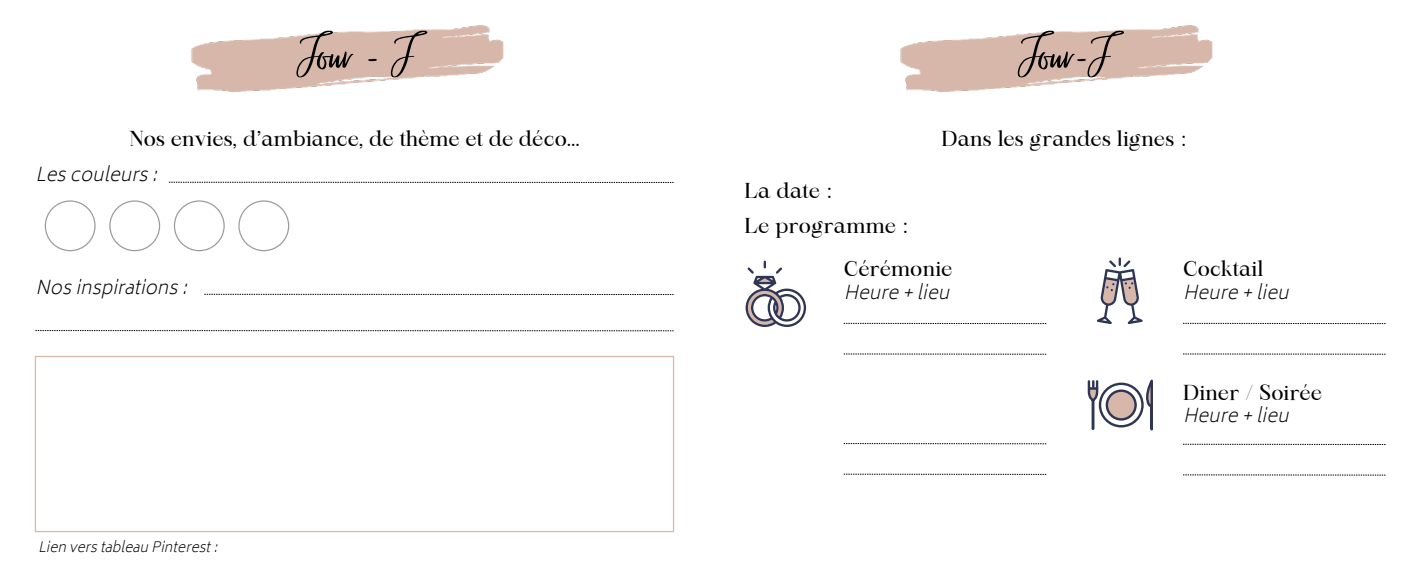
<style>
.page{position:relative;width:1418px;height:567px;background:#fff}
.page>*{position:absolute;margin:0;border:0;box-sizing:border-box;transform-origin:0 0}
.t1{font:61.5px "Virtual";color:#000}
.t2{font:20.5px/35px "Maharlika";color:#000}
.t3{font:italic 200 18.75px "Biryani";color:#000}
.t4{font:italic 200 14px "Biryani";color:#000}
</style>
<div class="page">
<img style="left:191px;top:25px;width:313px;height:68px">
<img style="left:900px;top:25px;width:313px;height:68px">
<div style="left:1106px;top:391px;width:29px;height:28px;background:#d7b7a9;border-radius:50%"></div>
<div style="left:1105px;top:389px;width:31px;height:32px;border:2px solid #2f3654;border-radius:50%"></div>
<div style="left:1098px;top:383px;width:45px;height:44px;border:2px solid #2f3654;border-radius:50%"></div>
<svg style="left:1146px;top:379px;width:7px;height:52px"></svg>
<svg style="left:1087px;top:380px;width:12px;height:50px"></svg>
<svg style="left:745px;top:261px;width:61px;height:66px"></svg>
<svg style="left:1097px;top:257px;width:45px;height:67px"></svg>
<svg style="left:169px;top:182px;width:504px;height:1px"></svg>
<svg style="left:204px;top:294px;width:469px;height:1px"></svg>
<svg style="left:35px;top:330px;width:638px;height:1px"></svg>
<div style="left:45px;top:200px;width:51px;height:51px;border:1px solid #a09b97;border-radius:50%"></div>
<div style="left:174px;top:200px;width:51px;height:51px;border:1px solid #a09b97;border-radius:50%"></div>
<div style="left:109px;top:200px;width:51px;height:51px;border:1px solid #a09b97;border-radius:50%"></div>
<div style="left:238px;top:200px;width:51px;height:51px;border:1px solid #a09b97;border-radius:50%"></div>
<div style="left:35px;top:356px;width:639px;height:176px;border:1px solid #d7b7a9"></div>
<svg style="left:843px;top:323px;width:203px;height:1px"></svg>
<svg style="left:1183px;top:323px;width:202px;height:1px"></svg>
<svg style="left:1183px;top:444px;width:202px;height:1px"></svg>
<svg style="left:843px;top:443px;width:203px;height:1px"></svg>
<svg style="left:843px;top:354px;width:203px;height:1px"></svg>
<svg style="left:1183px;top:354px;width:202px;height:1px"></svg>
<svg style="left:1183px;top:474px;width:202px;height:1px"></svg>
<svg style="left:843px;top:474px;width:203px;height:1px"></svg>
<h1 class="t1" style="left:296px;top:26px;width:118px">Jour - J</h1>
<h1 class="t1" style="left:1017px;top:26px;width:93px">Jour-J</h1>
<p class="t2" style="left:129px;top:121px;width:452px">Nos envies, d’ambiance, de thème et de déco...</p>
<p class="t2" style="left:941px;top:121px;width:245px">Dans les grandes lignes :</p>
<p class="t2" style="left:744px;top:174px;width:164px">La date :<br>Le programme :</p>
<p class="t2" style="left:843px;top:252px;width:110px">Cérémonie</p>
<p class="t3" style="left:843px;top:281px;width:114px">Heure+lieu</p>
<p class="t3" style="left:35px;top:163px;width:130px">Lescouleurs:</p>
<p class="t2" style="left:1182px;top:252px;width:82px">Cocktail</p>
<p class="t3" style="left:1182px;top:281px;width:114px">Heure+lieu</p>
<p class="t3" style="left:35px;top:276px;width:160px">Nosinspirations:</p>
<p class="t4" style="left:38px;top:539px;width:186px">LienverstableauPinterest:</p>
<p class="t2" style="left:1182px;top:375px;width:140px">Diner / Soirée</p>
<p class="t3" style="left:1182px;top:405px;width:114px">Heure+lieu</p>
</div>
